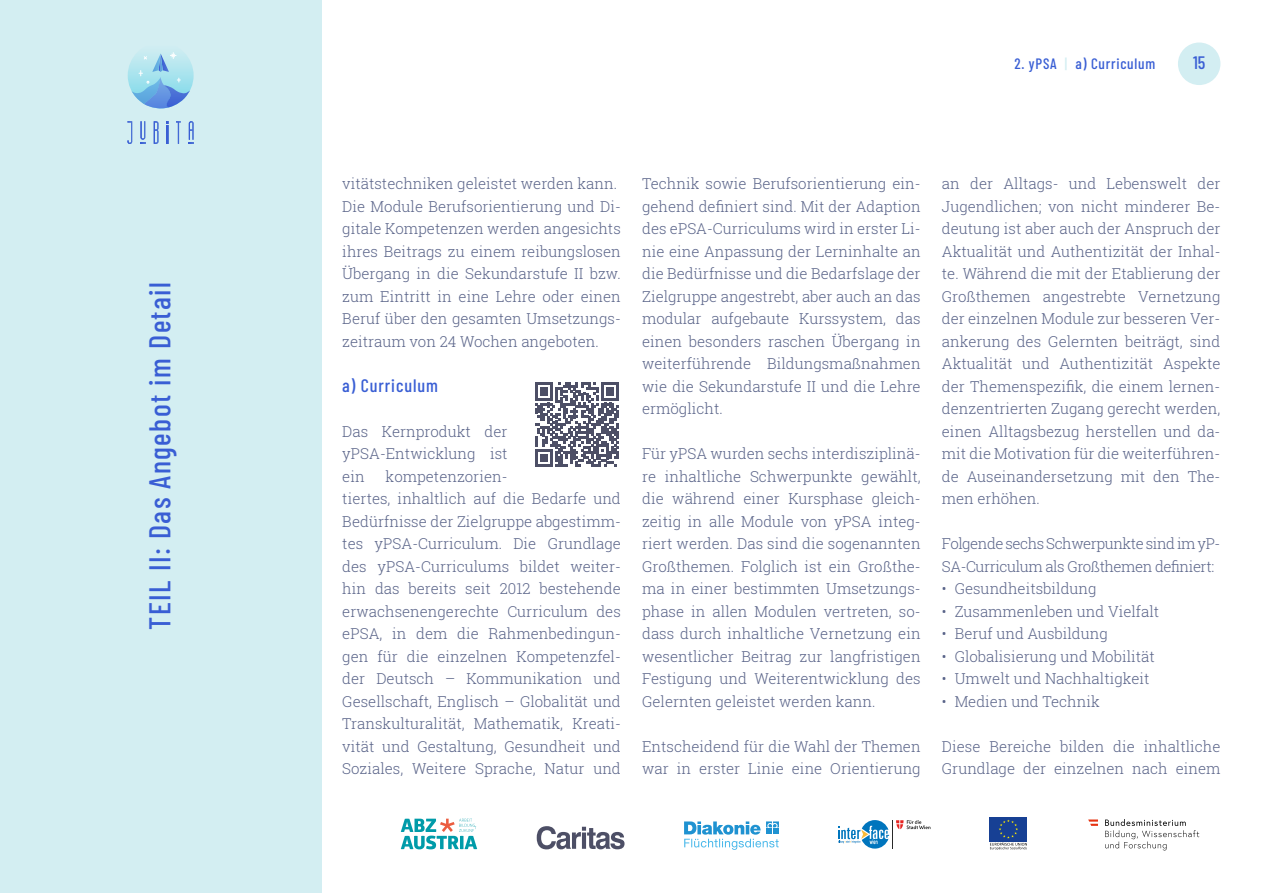
<style>
.page{position:relative;width:1263px;height:893px;background:#fff}
.page>*{position:absolute;margin:0;border:0;box-sizing:border-box;transform-origin:0 0}
.t1{font:500 30px "Barlow Condensed";letter-spacing:.05em;color:#395ed4}
.t2{font:500 18px "Barlow Condensed";letter-spacing:.05em;color:#395ed4}
.t3{font:300 15px/22.5px "Roboto Slab";color:#5a6489}
.t4{font:300 15px/22.5px "Roboto Slab";letter-spacing:-.03em;color:#5a6489}
.t5{font:500 15px "Barlow Condensed";letter-spacing:.05em;color:#395ed4}
.s1{color:#d3eef2}
</style>
<div class="page">
<div style="left:989px;top:817px;width:38px;height:24px;background:#174094"></div>
<svg style="left:990px;top:820px;width:37px;height:30px"></svg>
<div style="left:0;top:0;width:321px;height:893px;background:#d3eef2"></div>
<div style="left:1178px;top:43px;width:42px;height:42px;background:#d3eef2;border-radius:50%"></div>
<svg style="left:537px;top:826px;width:87px;height:23px"></svg>
<svg style="left:401px;top:819px;width:76px;height:30px"></svg>
<svg style="left:684px;top:821px;width:94px;height:28px"></svg>
<svg style="left:1105px;top:819px;width:94px;height:31px"></svg>
<svg style="left:1088px;top:819px;width:10px;height:7px"></svg>
<svg style="left:127px;top:121px;width:5px;height:23px"></svg>
<svg style="left:154px;top:121px;width:4px;height:23px"></svg>
<svg style="left:176px;top:121px;width:5px;height:23px"></svg>
<svg style="left:140px;top:137px;width:5px;height:7px"></svg>
<svg style="left:189px;top:121px;width:5px;height:23px"></svg>
<svg style="left:167px;top:121px;width:1px;height:23px"></svg>
<svg style="left:128px;top:43px;width:66px;height:65px"></svg>
<svg style="left:131px;top:53px;width:59px;height:56px"></svg>
<svg style="left:838px;top:820px;width:92px;height:29px"></svg>
<svg style="left:535px;top:382px;width:84px;height:85px"></svg>
<h1 class="t1" style="left:138px;top:630px;width:349px;rotate:-90deg">TEIL II: Das Angebot im Detail</h1>
<p class="t5" style="left:1014px;top:53px;width:142px">2. yPSA <span class="s1">|</span> a) Curriculum</p>
<p class="t2" style="left:1193px;top:50px;width:14px">15</p>
<p class="t3" style="left:342px;top:172px;width:280px">vitätstechniken geleistet werden kann.<br>Die Module Berufsorientierung und Di&shy;gitale Kompetenzen werden angesichts ihres Beitrags zu einem reibungslosen Übergang in die Sekundarstufe II bzw. zum Eintritt in eine Lehre oder einen Beruf über den gesamten Umsetzungs&shy;zeitraum von 24 Wochen angeboten.</p>
<p class="t2" style="left:342px;top:372px;width:97px">a) Curriculum</p>
<p class="t3" style="left:342px;top:419px;width:167px;text-align:justify">Das Kernprodukt der yPSA-Entwicklung ist ein</p>
<p class="t3" style="left:342px;top:464px;width:280px;text-indent:43px">kompetenzorien-<br>tiertes, inhaltlich auf die Bedarfe und Bedürfnisse der Zielgruppe abgestimm&shy;tes yPSA-Curriculum. Die Grundlage des yPSA-Curriculums bildet weiter&shy;hin das bereits seit 2012 bestehende erwachsenengerechte Curriculum des ePSA, in dem die Rahmenbedingun&shy;gen für die einzelnen Kompetenzfel&shy;der Deutsch – Kommunikation und Gesellschaft, Englisch – Globalität und Transkulturalität, Mathematik, Kreati&shy;vität und Gestaltung, Gesundheit und Soziales, Weitere Sprache, Natur und</p>
<p class="t3" style="left:642px;top:172px;width:280px;text-align:justify">Technik sowie Berufsorientierung ein&shy;gehend definiert sind. Mit der Adaption des ePSA-Curriculums wird in erster Li&shy;nie eine Anpassung der Lerninhalte an die Bedürfnisse und die Bedarfslage der Zielgruppe angestrebt, aber auch an das modular aufgebaute Kurssystem, das einen besonders raschen Übergang in weiterführende Bildungsmaßnahmen wie die Sekundarstufe II und die Lehre ermöglicht.</p>
<p class="t3" style="left:642px;top:442px;width:280px;text-align:justify">Für yPSA wurden sechs interdisziplinä&shy;re inhaltliche Schwerpunkte gewählt, die während einer Kursphase gleich&shy;zeitig in alle Module von yPSA integ&shy;riert werden. Das sind die sogenannten Großthemen. Folglich ist ein Großthe&shy;ma in einer bestimmten Umsetzungs&shy;phase in allen Modulen vertreten, so&shy;dass durch inhaltliche Vernetzung ein wesentlicher Beitrag zur langfristigen Festigung und Weiterentwicklung des Gelernten geleistet werden kann.</p>
<p class="t3" style="left:642px;top:734px;width:280px">Entscheidend für die Wahl der Themen war in erster Linie eine Orientierung</p>
<p class="t3" style="left:942px;top:172px;width:280px;text-align:justify">an der Alltags- und Lebenswelt der Jugendlichen; von nicht minderer Be&shy;deutung ist aber auch der Anspruch der Aktualität und Authentizität der Inhal&shy;te. Während die mit der Etablierung der Großthemen angestrebte Vernetzung der einzelnen Module zur besseren Ver&shy;ankerung des Gelernten beiträgt, sind Aktualität und Authentizität Aspekte der Themenspezifik, die einem lernen&shy;denzentrierten Zugang gerecht werden, einen Alltagsbezug herstellen und da&shy;mit die Motivation für die weiterführen&shy;de Auseinandersetzung mit den The&shy;men erhöhen.</p>
<p class="t4" style="left:942px;top:532px;width:280px">Folgende sechs Schwerpunkte sind im yP-<br>SA-Curriculum als Großthemen definiert:</p>
<p class="t3" style="left:942px;top:577px;width:156px">• Gesundheitsbildung</p>
<p class="t3" style="left:942px;top:599px;width:219px">• Zusammenleben und Vielfalt</p>
<p class="t3" style="left:942px;top:622px;width:167px">• Beruf und Ausbildung</p>
<p class="t3" style="left:942px;top:644px;width:214px">• Globalisierung und Mobilität</p>
<p class="t3" style="left:942px;top:667px;width:209px">• Umwelt und Nachhaltigkeit</p>
<p class="t3" style="left:942px;top:689px;width:159px">• Medien und Technik</p>
<p class="t3" style="left:942px;top:734px;width:280px">Diese Bereiche bilden die inhaltliche<br>Grundlage der einzelnen nach einem</p>
</div>
